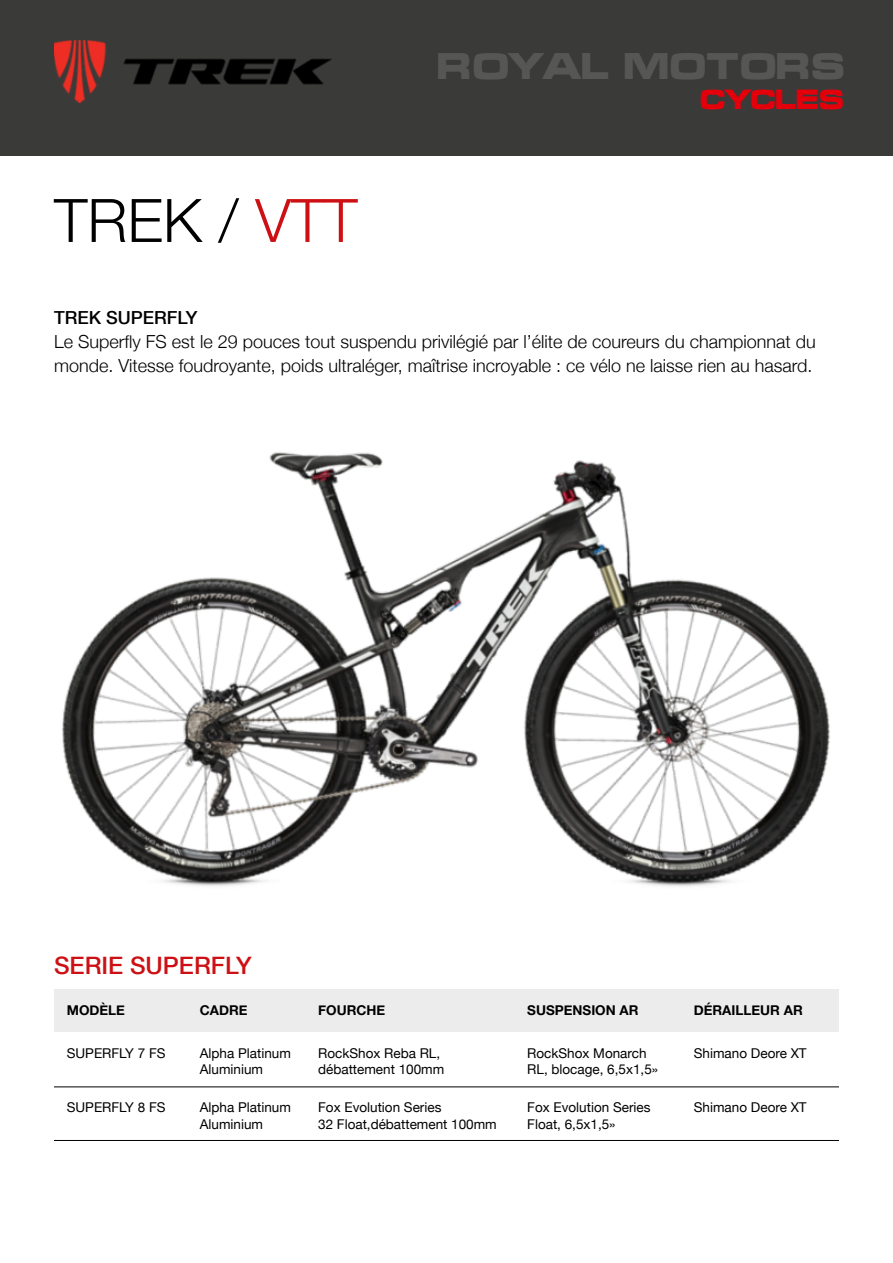
<style>
.page{position:relative;width:893px;height:1263px;background:#fff}
.page>*{position:absolute;margin:0;border:0;box-sizing:border-box;transform-origin:0 0}
.t1{font:300 60px "Helvetica Neue";color:#000}
.t2{font:700 36.15px "Micra";letter-spacing:-.1em;color:#565655}
.t3{font:700 27px "Micra";letter-spacing:-.1em;color:#e3000b}
.t4{font:500 24px "Helvetica Neue";color:#cd1013}
.t5{font:300 18px/24px "Helvetica Neue";color:#000}
.t6{font:500 18px "Helvetica Neue";color:#000}
.t7{font:13.5px/16.2px "Helvetica Neue";color:#000}
.t8{font:700 13.5px "Helvetica Neue";color:#000}
.s1{color:#cd1013}
</style>
<div class="page">
<img style="left:62px;top:452px;width:768px;height:435px">
<hr style="left:54px;top:1086px;width:785px;height:1px;background:#000">
<hr style="left:54px;top:1140px;width:785px;height:1px;background:#000">
<div style="left:54px;top:989px;width:785px;height:43px;background:#ececec"></div>
<div style="left:0;top:0;width:893px;height:155px;background:#3a3a39"></div>
<img style="left:54px;top:40px;width:277px;height:63px">
<h1 class="t1" style="left:54px;top:172px;width:305px">TREK / <span class="s1">VTT</span></h1>
<h2 class="t2" style="left:436px;top:47px;width:413px">ROYAL MOTORS</h2>
<h3 class="t3" style="left:699px;top:85px;width:148px">CYCLES</h3>
<h3 class="t6" style="left:54px;top:303px;width:145px">TREK SUPERFLY</h3>
<h3 class="t5" style="left:54px;top:328px;width:763px">Le Superfly FS est le 29 pouces tout suspendu privilégié par l’élite de coureurs du championnat du monde. Vitesse foudroyante, poids ultraléger, maîtrise incroyable : ce vélo ne laisse rien au hasard.</h3>
<h3 class="t4" style="left:54px;top:946px;width:199px">SERIE SUPERFLY</h3>
<p class="t8" style="left:67px;top:1000px;width:60px">MODÈLE</p>
<p class="t8" style="left:200px;top:1000px;width:49px">CADRE</p>
<p class="t8" style="left:318px;top:1000px;width:69px">FOURCHE</p>
<p class="t8" style="left:527px;top:1000px;width:113px">SUSPENSION AR</p>
<p class="t8" style="left:694px;top:1000px;width:110px">DÉRAILLEUR AR</p>
<p class="t7" style="left:67px;top:1046px;width:100px">SUPERFLY 7 FS</p>
<p class="t7" style="left:200px;top:1046px;width:93px">Alpha Platinum<br>Aluminium</p>
<p class="t7" style="left:318px;top:1046px;width:128px">RockShox Reba RL, débattement 100mm</p>
<p class="t7" style="left:527px;top:1046px;width:132px">RockShox Monarch<br>RL, blocage, 6,5x1,5»</p>
<p class="t7" style="left:694px;top:1046px;width:114px">Shimano Deore XT</p>
<p class="t7" style="left:67px;top:1100px;width:100px">SUPERFLY 8 FS</p>
<p class="t7" style="left:200px;top:1100px;width:93px">Alpha Platinum<br>Aluminium</p>
<p class="t7" style="left:318px;top:1100px;width:180px">Fox Evolution Series<br>32 Float,débattement 100mm</p>
<p class="t7" style="left:527px;top:1100px;width:125px">Fox Evolution Series<br>Float, 6,5x1,5»</p>
<p class="t7" style="left:694px;top:1100px;width:114px">Shimano Deore XT</p>
</div>
